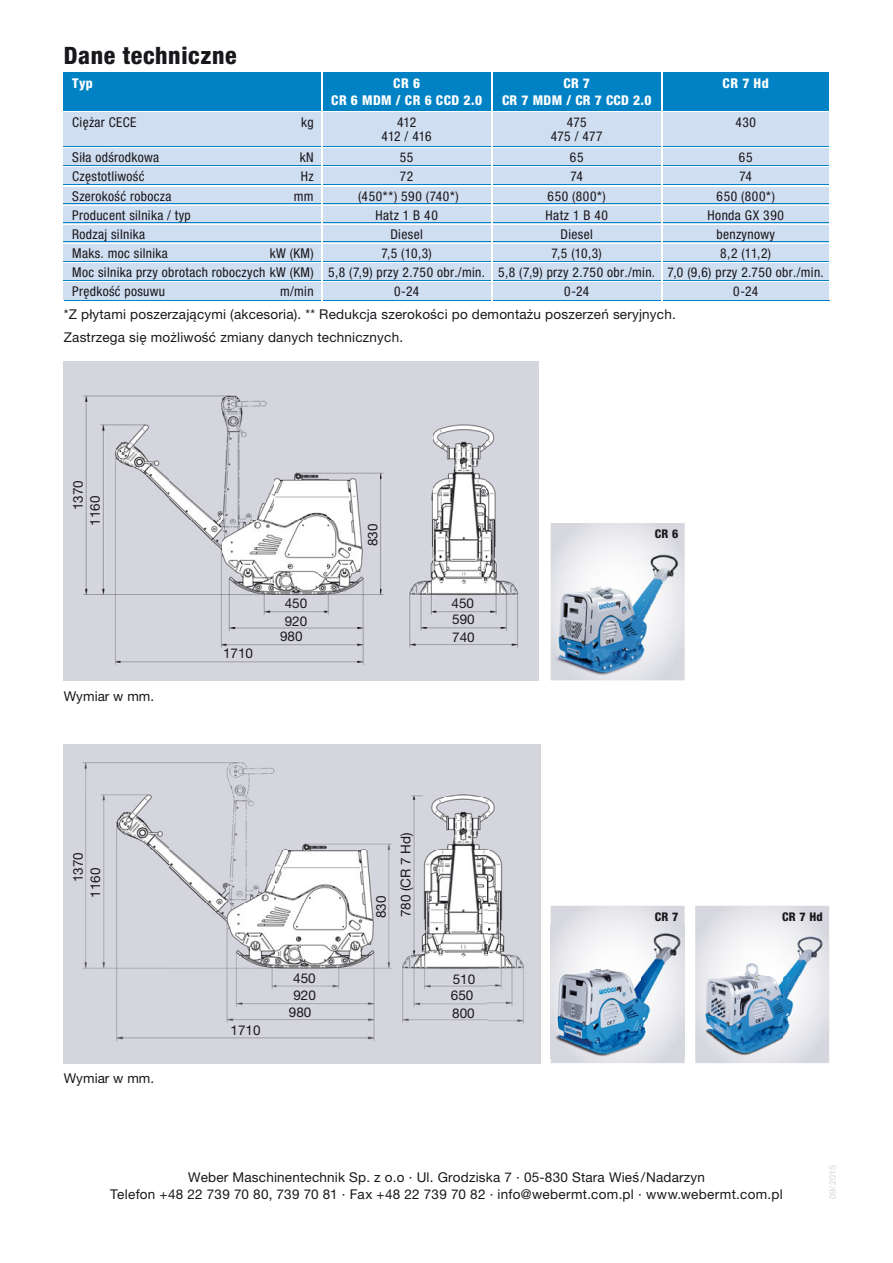
<style>
.page{position:relative;width:893px;height:1263px;background:#fff}
.page>*{position:absolute;margin:0;border:0;box-sizing:border-box;transform-origin:0 0}
.t1{font:800 condensed 24px "Helvetica Neue LT Pro";letter-spacing:.025em;color:#1a171c}
.t2{font:condensed 13.5px/19.2px "Helvetica Neue LT Pro";letter-spacing:.025em;color:#1a171c;text-align:center}
.t3{font:13.5px/17.2px "Helvetica Neue LT Pro";letter-spacing:.015em;color:#1a171c}
.t4{font:800 condensed 13.5px/17px "Helvetica Neue LT Pro";letter-spacing:.03em;color:#fff;text-align:center}
.t5{font:condensed 13.5px/14.9px "Helvetica Neue LT Pro";letter-spacing:-.005em;color:#1a171c;text-align:center}
.t6{font:800 condensed 12px "Helvetica Neue LT Pro";letter-spacing:.025em;color:#1a171c}
.t7{font:9px "Helvetica Neue LT Pro";letter-spacing:.02em;color:#d5d6dd}
</style>
<div class="page">
<img style="left:64px;top:744px;width:476px;height:319px">
<svg style="left:551px;top:906px;width:134px;height:157px;background:#dfe0e5"></svg>
<img style="left:551px;top:925px;width:134px;height:133px">
<img style="left:64px;top:361px;width:475px;height:319px">
<svg style="left:551px;top:523px;width:134px;height:157px;background:#e1e2e7"></svg>
<svg style="left:695px;top:906px;width:134px;height:157px;background:#e1e2e7"></svg>
<img style="left:700px;top:936px;width:124px;height:121px">
<div style="left:64px;top:113px;width:765px;height:34px;background:#cfdef0"></div>
<hr style="left:64px;top:146px;width:765px;height:1px;background:#0082c4">
<div style="left:64px;top:149px;width:765px;height:17px;background:#cfdef0"></div>
<hr style="left:64px;top:165px;width:765px;height:1px;background:#0082c4">
<div style="left:64px;top:168px;width:765px;height:17px;background:#cfdef0"></div>
<hr style="left:64px;top:184px;width:765px;height:1px;background:#0082c4">
<div style="left:64px;top:187px;width:765px;height:17px;background:#cfdef0"></div>
<hr style="left:64px;top:203px;width:765px;height:1px;background:#0082c4">
<div style="left:64px;top:206px;width:765px;height:17px;background:#cfdef0"></div>
<hr style="left:64px;top:222px;width:765px;height:1px;background:#0082c4">
<div style="left:64px;top:225px;width:765px;height:17px;background:#cfdef0"></div>
<hr style="left:64px;top:242px;width:765px;height:1px;background:#0082c4">
<div style="left:64px;top:244px;width:765px;height:17px;background:#cfdef0"></div>
<hr style="left:64px;top:261px;width:765px;height:1px;background:#0082c4">
<div style="left:64px;top:264px;width:765px;height:17px;background:#cfdef0"></div>
<hr style="left:64px;top:280px;width:765px;height:1px;background:#0082c4">
<div style="left:64px;top:72px;width:765px;height:39px;background:#0082c4"></div>
<div style="left:64px;top:283px;width:765px;height:17px;background:#cfdef0"></div>
<hr style="left:64px;top:300px;width:765px;height:1px;background:#0082c4">
<hr style="left:321px;top:69px;width:1px;height:236px;background:#fff">
<hr style="left:491px;top:68px;width:1px;height:236px;background:#fff">
<hr style="left:661px;top:68px;width:1px;height:236px;background:#fff">
<img style="left:555px;top:554px;width:123px;height:121px">
<h1 class="t1" style="left:64px;top:47px;width:174px">Dane techniczne</h1>
<p class="t4" style="left:72px;top:76px;width:22px">Typ</p>
<p class="t2" style="left:72px;top:114px;width:66px">Ciężar CECE</p>
<p class="t2" style="left:301px;top:114px;width:14px">kg</p>
<p class="t2" style="left:72px;top:149px;width:88px">Siła odśrodkowa</p>
<p class="t2" style="left:300px;top:149px;width:15px">kN</p>
<p class="t2" style="left:72px;top:168px;width:74px">Częstotliwość</p>
<p class="t2" style="left:301px;top:168px;width:14px">Hz</p>
<p class="t2" style="left:72px;top:187px;width:101px">Szerokość robocza</p>
<p class="t2" style="left:294px;top:187px;width:21px">mm</p>
<p class="t2" style="left:72px;top:207px;width:120px;text-align:left">Producent silnika / typ<br>Rodzaj silnika<br>Maks. moc silnika</p>
<p class="t2" style="left:72px;top:245px;width:243px;text-align:justify;text-indent:198px">kW (KM)<br>Moc silnika przy obrotach roboczych kW (KM)<br>Prędkość posuwu</p>
<p class="t2" style="left:280px;top:283px;width:35px">m/min</p>
<p class="t4" style="left:331px;top:76px;width:152px">CR 6<br>CR 6 MDM / CR 6 CCD 2.0</p>
<p class="t5" style="left:382px;top:116px;width:52px">412<br>412 / 416</p>
<p class="t2" style="left:328px;top:149px;width:158px">55<br>72<br>(450**) 590 (740*)<br>Hatz 1 B 40<br>Diesel<br>7,5 (10,3)<br>5,8 (7,9) przy 2.750 obr./min.<br>0-24</p>
<p class="t4" style="left:502px;top:76px;width:151px">CR 7<br>CR 7 MDM / CR 7 CCD 2.0</p>
<p class="t2" style="left:551px;top:116px;width:53px;line-height:14.9px">475<br>475 / 477</p>
<p class="t2" style="left:498px;top:149px;width:158px">65<br>74<br>650 (800*)<br>Hatz 1 B 40<br>Diesel<br>7,5 (10,3)<br>5,8 (7,9) przy 2.750 obr./min.<br>0-24</p>
<p class="t4" style="left:723px;top:76px;width:48px">CR 7 Hd</p>
<p class="t2" style="left:735px;top:114px;width:22px">430</p>
<p class="t2" style="left:668px;top:149px;width:158px">65<br>74<br>650 (800*)<br>Honda GX 390<br>benzynowy<br>8,2 (11,2)<br>7,0 (9,6) przy 2.750 obr./min.<br>0-24</p>
<p class="t3" style="left:64px;top:305px;width:614px;line-height:22.4px">*Z płytami poszerzającymi (akcesoria). ** Redukcja szerokości po demontażu poszerzeń seryjnych.<br>Zastrzega się możliwość zmiany danych technicznych.</p>
<p class="t3" style="left:71px;top:510px;width:32px;rotate:-90deg">1370</p>
<p class="t3" style="left:88px;top:526px;width:32px;rotate:-90deg">1160</p>
<p class="t3" style="left:64px;top:689px;width:92px">Wymiar w mm.</p>
<p class="t3" style="left:71px;top:882px;width:32px;rotate:-90deg">1370</p>
<p class="t3" style="left:88px;top:898px;width:32px;rotate:-90deg">1160</p>
<p class="t3" style="left:64px;top:1071px;width:92px">Wymiar w mm.</p>
<p class="t3" style="left:223px;top:646px;width:32px">1710</p>
<p class="t3" style="left:285px;top:595px;width:24px;line-height:18.1px">450<br>920</p>
<p class="t3" style="left:280px;top:629px;width:24px">980</p>
<p class="t3" style="left:365px;top:546px;width:24px;rotate:-90deg">830</p>
<p class="t3" style="left:452px;top:597px;width:25px;line-height:16px">450<br>590</p>
<p class="t3" style="left:452px;top:630px;width:24px">740</p>
<p class="t3" style="left:231px;top:1023px;width:32px">1710</p>
<p class="t3" style="left:289px;top:971px;width:28px;text-align:center">450<br>920<br>980</p>
<p class="t3" style="left:370px;top:918px;width:87px;line-height:24.6px;rotate:-90deg">830<br>780 (CR 7 Hd)</p>
<p class="t3" style="left:451px;top:971px;width:26px">510<br>650<br>800</p>
<p class="t6" style="left:655px;top:529px;width:25px">CR 6</p>
<p class="t6" style="left:655px;top:912px;width:25px">CR 7</p>
<p class="t6" style="left:782px;top:912px;width:42px">CR 7 Hd</p>
<p class="t3" style="left:110px;top:1170px;width:674px;text-align:center">Weber Maschinentechnik Sp. z o.o · Ul. Grodziska 7 · 05-830 Stara Wieś/Nadarzyn<br>Telefon +48 22 739 70 80, 739 70 81 · Fax +48 22 739 70 82 · info@webermt.com.pl · www.webermt.com.pl</p>
<p class="t7" style="left:829px;top:1199px;width:35px;rotate:-90deg">09/2015</p>
</div>
